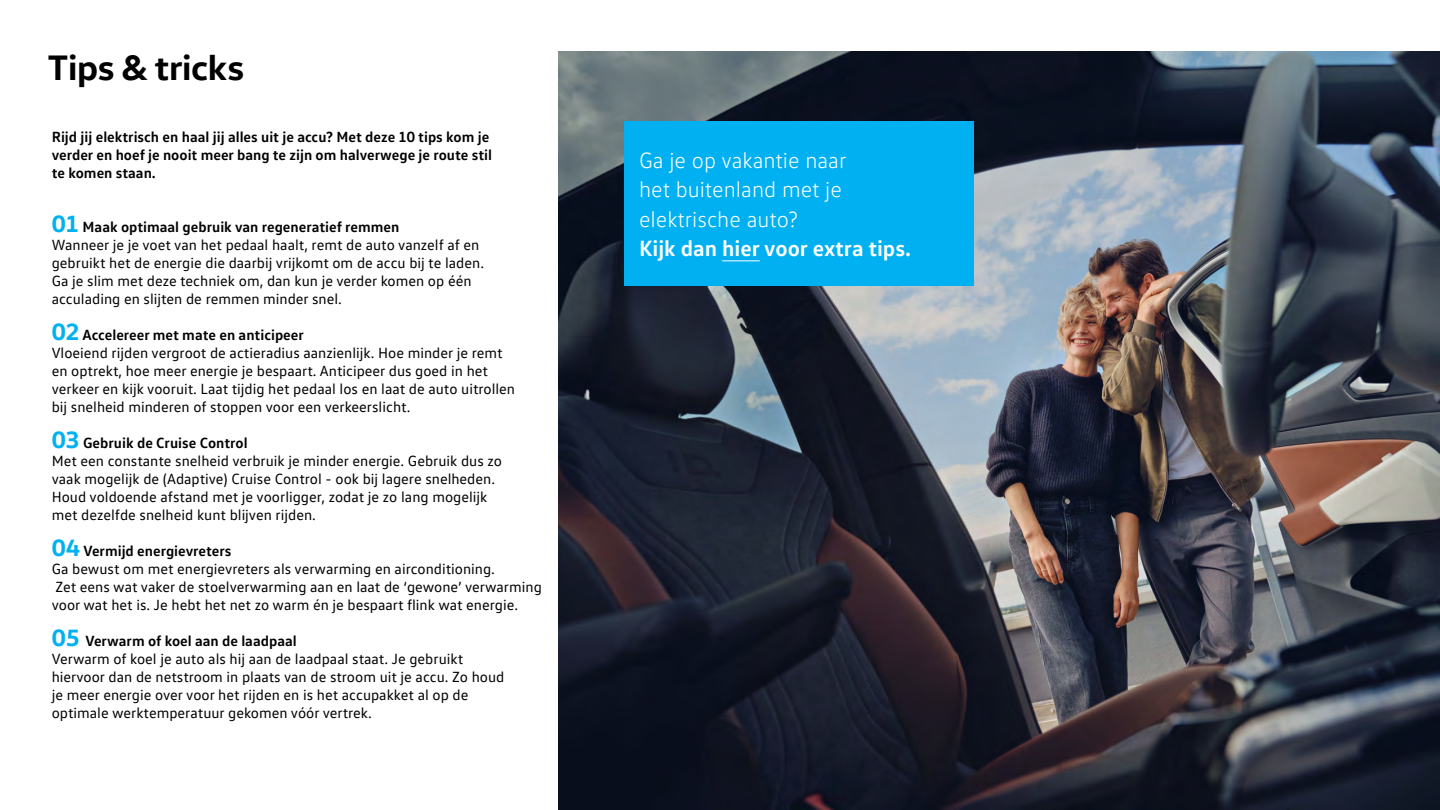
<style>
.page{position:relative;width:1440px;height:810px;background:#fff}
.page>*{position:absolute;margin:0;border:0;box-sizing:border-box;transform-origin:0 0}
.t1{font:700 36px "VW Head";letter-spacing:-.015em;color:#000}
.t2{font:300 22.5px/29.2px "VW Text";color:#fff}
.t3{font:700 22.5px "VW Text";color:#fff}
.t4{font:15px/18px "VW Text";color:#000}
.t5{font:700 15px/18px "VW Text";color:#000}
.s1{font-family:"VW Head";font-weight:700;font-size:24px;color:#00b0f0}
.s2{font-weight:700}
</style>
<div class="page">
<img style="left:559px;top:52px;width:881px;height:758px">
<div style="left:624px;top:121px;width:349px;height:165px;background:#00b0f0"></div>
<hr style="left:722px;top:260px;width:38px;height:1px;background:#fff">
<h1 class="t1" style="left:48px;top:44px;width:198px">Tips &amp; tricks</h1>
<p class="t5" style="left:52px;top:127px;width:442px">Rijd jij elektrisch en haal jij alles uit je accu? Met deze 10 tips kom je verder en hoef je nooit meer bang te zijn om halverwege je route stil te komen staan.</p>
<p class="t4" style="left:52px;top:217px;width:434px"><span class="s1">01</span> <span class="s2">Maak optimaal gebruik van regeneratief remmen<br></span>Wanneer je je voet van het pedaal haalt, remt de auto vanzelf af en gebruikt het de energie die daarbij vrijkomt om de accu bij te laden.<br>Ga je slim met deze techniek om, dan kun je verder komen op één acculading en slijten de remmen minder snel.</p>
<p class="t4" style="left:52px;top:325px;width:465px"><span class="s1">02</span> <span class="s2">Accelereer met mate en anticipeer<br></span>Vloeiend rijden vergroot de actieradius aanzienlijk. Hoe minder je remt en optrekt, hoe meer energie je bespaart. Anticipeer dus goed in het verkeer en kijk vooruit. Laat tijdig het pedaal los en laat de auto uitrollen bij snelheid minderen of stoppen voor een verkeerslicht.</p>
<p class="t4" style="left:52px;top:433px;width:452px"><span class="s1">03</span> <span class="s2">Gebruik de Cruise Control<br></span>Met een constante snelheid verbruik je minder energie. Gebruik dus zo vaak mogelijk de (Adaptive) Cruise Control - ook bij lagere snelheden.<br>Houd voldoende afstand met je voorligger, zodat je zo lang mogelijk met dezelfde snelheid kunt blijven rijden.</p>
<p class="t4" style="left:52px;top:541px;width:492px"><span class="s1">04</span> <span class="s2">Vermijd energievreters<br></span>Ga bewust om met energievreters als verwarming en airconditioning.<br>Zet eens wat vaker de stoelverwarming aan en laat de ‘gewone’ verwarming voor wat het is. Je hebt het net zo warm én je bespaart flink wat energie.</p>
<p class="t4" style="left:52px;top:631px;width:454px"><span class="s1">05</span> <span class="s2">Verwarm of koel aan de laadpaal<br></span>Verwarm of koel je auto als hij aan de laadpaal staat. Je gebruikt hiervoor dan de netstroom in plaats van de stroom uit je accu. Zo houd je meer energie over voor het rijden en is het accupakket al op de optimale werktemperatuur gekomen vóór vertrek.</p>
<h2 class="t2" style="left:639px;top:146px;width:209px">Ga je op vakantie naar het buitenland met je elektrische auto?</h2>
<h2 class="t3" style="left:639px;top:234px;width:274px">Kijk dan hier voor extra tips.</h2>
</div>
